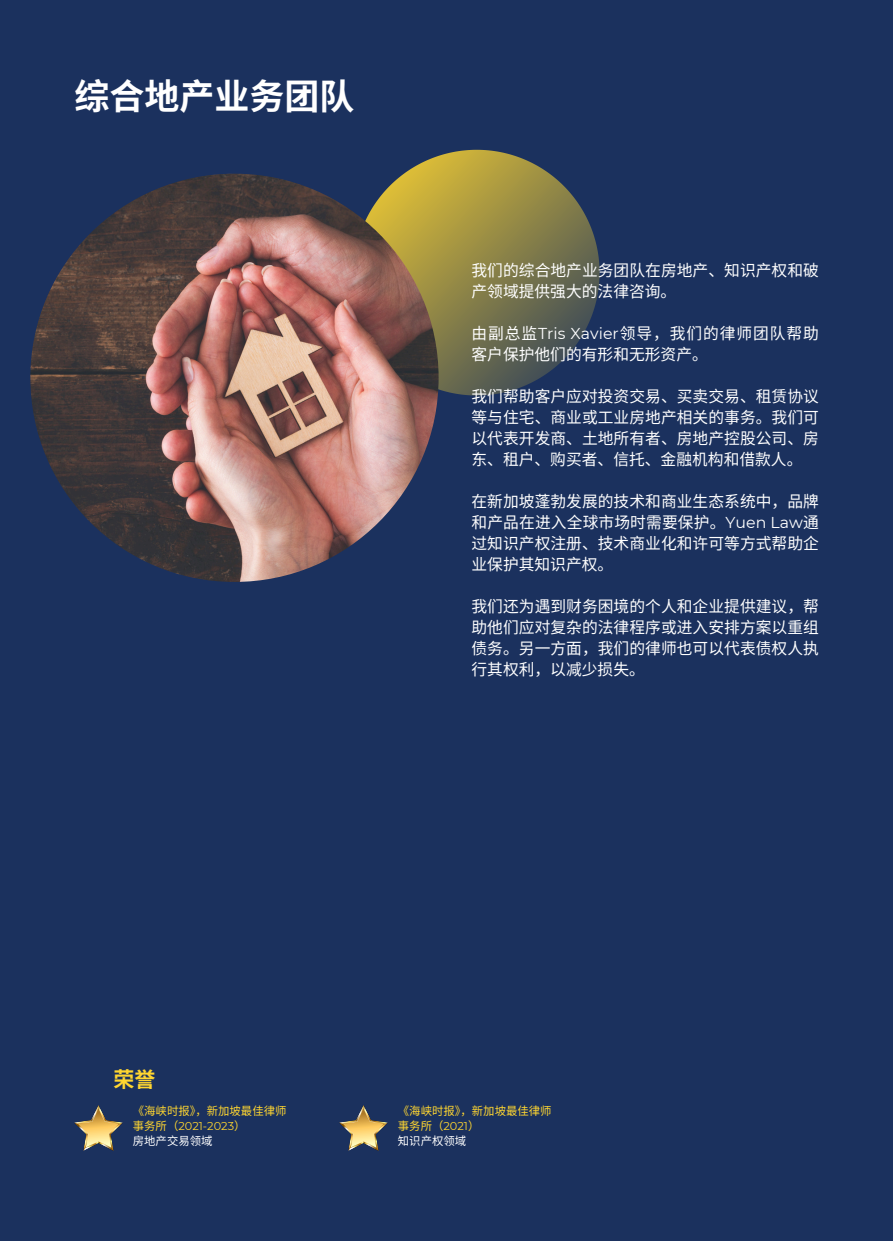
<style>
.page{position:relative;width:893px;height:1241px;background:#fff}
.page>*{position:absolute;margin:0;border:0;box-sizing:border-box;transform-origin:0 0}
.t1{font:700 35px "Noto Sans CJ Ksc";color:#fff}
.t2{font:700 21px "Noto Sans CJ Ksc";color:#ffd630}
.t3{font:15.75px/21px "Noto Sans CJ Ksc";color:#fff;text-align:justify}
.t4{font:15.75px/21px "Noto Sans CJ Ksc";letter-spacing:.06em;color:#fff}
.t5{font:11.38px/15.2px "Noto Sans CJ Ksc";color:#ffd630}
.t6{font:11.38px "Noto Sans CJ Ksc";color:#fff}
.s1{font-family:"Montserrat"}
</style>
<div class="page">
<div style="left:0;top:0;width:892px;height:1240px;background:#1b315e"></div>
<svg style="left:354px;top:150px;width:245px;height:245px"></svg>
<img style="left:30px;top:174px;width:408px;height:408px;border-radius:50%">
<img style="left:339px;top:1105px;width:49px;height:44px">
<img style="left:74px;top:1105px;width:49px;height:44px">
<h3 class="t1" style="left:74px;top:69px;width:281px">综合地产业务团队</h3>
<h3 class="t3" style="left:471px;top:259px;width:349px">我们的综合地产业务团队在房地产、知识产权和破产领域提供强大的法律咨询。</h3>
<h3 class="t4" style="left:471px;top:322px;width:349px">由副总监<span class="s1">Tris Xavier</span>领导，我们的律师团队帮助客户保护他们的有形和无形资产。</h3>
<h3 class="t3" style="left:471px;top:385px;width:349px">我们帮助客户应对投资交易、买卖交易、租赁协议等与住宅、商业或工业房地产相关的事务。我们可以代表开发商、土地所有者、房地产控股公司、房东、租户、购买者、信托、金融机构和借款人。</h3>
<h2 class="t3" style="left:471px;top:490px;width:349px">在新加坡蓬勃发展的技术和商业生态系统中，品牌和产品在进入全球市场时需要保护。<span class="s1">Yuen Law</span>通过知识产权注册、技术商业化和许可等方式帮助企业保护其知识产权。</h2>
<p class="t3" style="left:471px;top:595px;width:349px">我们还为遇到财务困境的个人和企业提供建议，帮助他们应对复杂的法律程序或进入安排方案以重组债务。另一方面，我们的律师也可以代表债权人执行其权利，以减少损失。</p>
<h1 class="t2" style="left:113px;top:1062px;width:44px">荣誉</h1>
<p class="t5" style="left:133px;top:1102px;width:155px">《海峡时报》，新加坡最佳律师事务所（<span class="s1">2021-2023</span>）</p>
<p class="t6" style="left:133px;top:1131px;width:81px">房地产交易领域</p>
<p class="t5" style="left:398px;top:1102px;width:155px">《海峡时报》，新加坡最佳律师事务所（<span class="s1">2021</span>）</p>
<p class="t6" style="left:398px;top:1131px;width:70px">知识产权领域</p>
</div>
